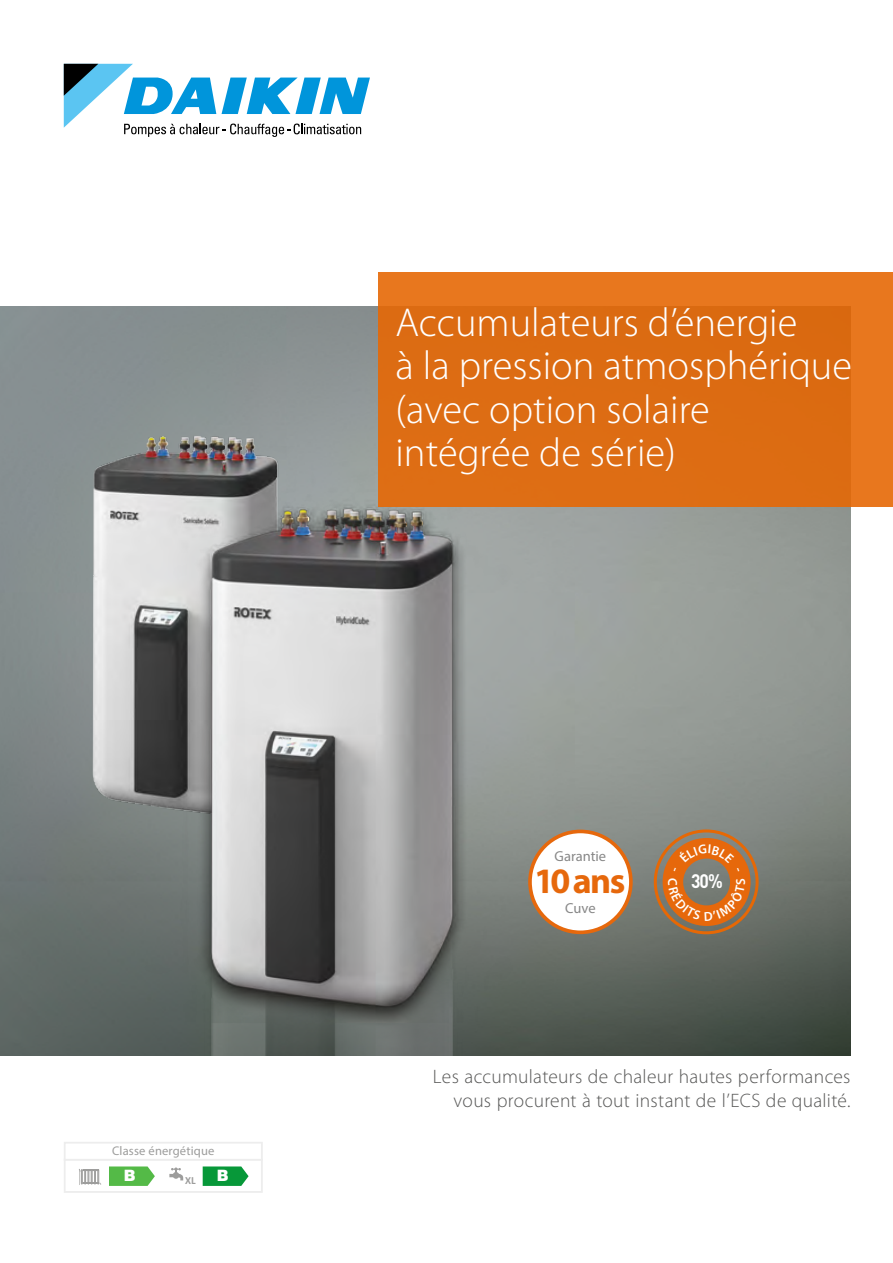
<style>
.page{position:relative;width:893px;height:1263px;background:#fff}
.page>*{position:absolute;margin:0;border:0;box-sizing:border-box;transform-origin:0 0}
.t1{font:300 40.5px/43.5px "Myriad Pro";color:#fff}
.t2{font:700 36px "Myriad Pro";color:#e6680c}
.t3{font:300 19.5px/23.4px "Myriad Pro";letter-spacing:.015em;color:#575756;text-align:right}
.t4{font:700 19.35px "DIN";color:#fff;scale:.9 1}
.t5{font:900 15.6px "Swiss 721 BT";color:#fff}
.t6{font:14.55px "Myriad Pro";letter-spacing:-.005em;color:#878787}
.t7{font:12.6px "Myriad Pro";letter-spacing:.01em;color:#9d9d9c}
.t8{font:700 10.8px "Calibri";color:#9d9d9c}
</style>
<div class="page">
<img style="left:0;top:307px;width:850px;height:749px">
<img style="left:68px;top:434px;width:232px;height:390px">
<img style="left:88px;top:447px;width:485px;height:609px">
<svg style="left:64px;top:64px;width:306px;height:73px"></svg>
<svg style="left:79px;top:1169px;width:22px;height:16px"></svg>
<svg style="left:109px;top:1166px;width:46px;height:20px"></svg>
<svg style="left:169px;top:1168px;width:14px;height:12px"></svg>
<svg style="left:203px;top:1166px;width:46px;height:20px"></svg>
<div style="left:64px;top:1158px;width:199px;height:35px;border:2px solid #ededed"></div>
<div style="left:64px;top:1142px;width:199px;height:19px;border:2px solid #ededed"></div>
<div style="left:530px;top:831px;width:101px;height:101px;background:#fff;border-radius:50%"></div>
<div style="left:528px;top:830px;width:105px;height:104px;border:4px solid #e6680c;border-radius:50%"></div>
<div style="left:378px;top:272px;width:515px;height:235px;background:#dd6c13"></div>
<div style="left:654px;top:829px;width:105px;height:105px;border:3px solid #e66805;border-radius:50%"></div>
<svg style="left:663px;top:838px;width:88px;height:88px;background:#ba7035"></svg>
<p class="t7" style="left:112px;top:1143px;width:104px">Classe énergétique</p>
<p class="t5" style="left:124px;top:1166px;width:13px">B</p>
<p class="t8" style="left:185px;top:1174px;width:12px">XL</p>
<p class="t5" style="left:217px;top:1166px;width:13px">B</p>
<h1 class="t1" style="left:395px;top:300px;width:458px">Accumulateurs d’énergie<br>à la pression atmosphérique (avec option solaire intégrée de série)</h1>
<p class="t6" style="left:555px;top:847px;width:53px">Garantie</p>
<h2 class="t2" style="left:534px;top:857px;width:93px">10 ans</h2>
<p class="t6" style="left:565px;top:899px;width:32px">Cuve</p>
<p class="t4" style="left:691px;top:869px;width:37px">30%</p>
<p class="t3" style="left:433px;top:1065px;width:419px">Les accumulateurs de chaleur hautes performances vous procurent à tout instant de l’ECS de qualité.</p>
</div>
